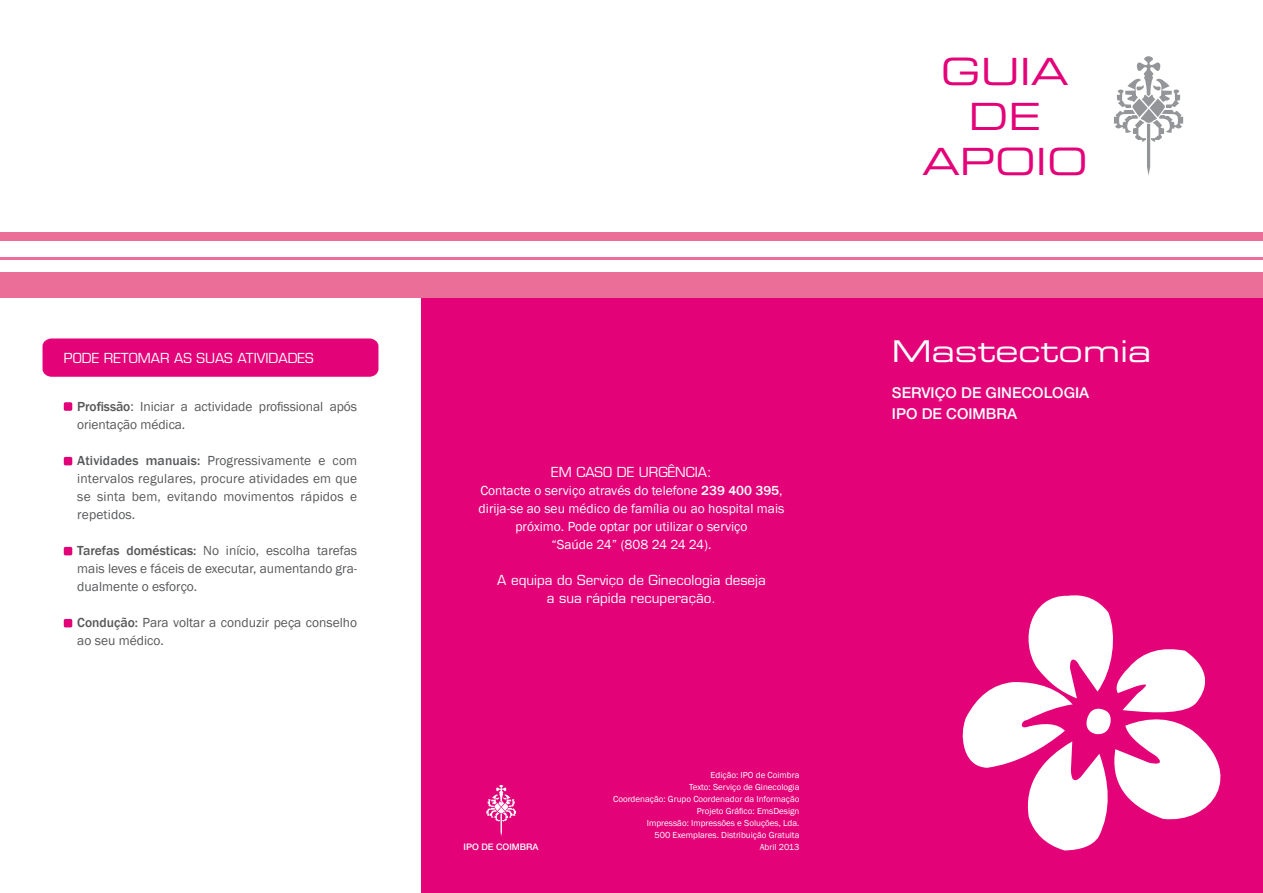
<style>
.page{position:relative;width:1263px;height:893px;background:#fff}
.page>*{position:absolute;margin:0;border:0;box-sizing:border-box;transform-origin:0 0}
.t1{font:37.5px/45px "Eurostile Extended Two";color:#e40278;text-align:center}
.t2{font:30px "Eurostile Extended Two";color:#fff}
.t3{font:500 15px "Helvetica Neue";color:#fff}
.t4{font:13.5px/18px "Franklin Gothic";color:#57585a}
.t5{font:13.5px/18px "Franklin Gothic";color:#fff;text-align:center}
.t6{font:13.5px "Eurostile";color:#fff}
.t7{font:9px "Franklin Gothic";color:#fff}
.t8{font:500 9px "Helvetica Neue";color:#fff}
.s1{font-weight:500}
</style>
<div class="page">
<div style="left:43px;top:338px;width:335px;height:39px;background:#e40278"></div>
<div style="left:421px;top:298px;width:842px;height:595px;background:#e40278"></div>
<div style="left:0;top:272px;width:1263px;height:26px;background:#eb6e99"></div>
<hr style="left:0;top:257px;width:1263px;height:2px;background:#eb6e99">
<div style="left:0;top:232px;width:1263px;height:8px;background:#eb6e99"></div>
<svg style="left:962px;top:595px;width:259px;height:255px"></svg>
<svg style="left:486px;top:785px;width:30px;height:51px"></svg>
<svg style="left:1114px;top:56px;width:69px;height:119px"></svg>
<div style="left:64px;top:402px;width:8px;height:9px;background:#e40278;border-radius:2px"></div>
<div style="left:64px;top:457px;width:8px;height:8px;background:#e40278;border-radius:2px"></div>
<div style="left:64px;top:547px;width:8px;height:8px;background:#e40278;border-radius:2px"></div>
<div style="left:64px;top:619px;width:8px;height:8px;background:#e40278;border-radius:2px"></div>
<p class="t6" style="left:64px;top:350px;width:251px">PODE RETOMAR AS SUAS ATIVIDADES</p>
<p class="t4" style="left:77px;top:398px;width:281px"><span class="s1">Profissão</span>: Iniciar a actividade profissional após orientação médica.</p>
<p class="t4" style="left:77px;top:452px;width:281px;text-align:justify"><span class="s1">Atividades manuais:</span> Progressivamente e com intervalos regulares, procure atividades em que se sinta bem, evitando movimentos rápidos e repetidos.</p>
<p class="t4" style="left:77px;top:542px;width:281px;text-align:justify"><span class="s1">Tarefas domésticas:</span> No início, escolha tarefas mais leves e fáceis de executar, aumentando gra&shy;dualmente o esforço.</p>
<p class="t4" style="left:77px;top:614px;width:281px"><span class="s1">Condução:</span> Para voltar a conduzir peça conselho ao seu médico.</p>
<p class="t6" style="left:551px;top:464px;width:162px">EM CASO DE URGÊNCIA:</p>
<p class="t5" style="left:479px;top:482px;width:307px">Contacte o serviço através do telefone <span class="s1">239 400 395</span>, dirija-se ao seu médico de família ou ao hospital mais próximo. Pode optar por utilizar o serviço</p>
<p class="t5" style="left:551px;top:536px;width:162px">“Saúde 24” (808 24 24 24).</p>
<p class="t6" style="left:497px;top:572px;width:270px">A equipa do Serviço de Ginecologia deseja</p>
<p class="t6" style="left:547px;top:590px;width:171px">a sua rápida recuperação.</p>
<p class="t7" style="left:711px;top:769px;width:90px">Edição: IPO de Coimbra</p>
<p class="t7" style="left:689px;top:781px;width:112px">Texto: Serviço de Ginecologia</p>
<p class="t7" style="left:613px;top:793px;width:188px">Coordenação: Grupo Coordenador da Informação</p>
<p class="t7" style="left:697px;top:805px;width:104px">Projeto Gráfico: EmsDesign</p>
<p class="t7" style="left:647px;top:817px;width:154px">Impressão: Impressões e Soluções, Lda.</p>
<p class="t7" style="left:655px;top:829px;width:146px">500 Exemplares. Distribuição Gratuita</p>
<p class="t8" style="left:463px;top:842px;width:77px">IPO DE COIMBRA</p>
<p class="t7" style="left:760px;top:841px;width:41px">Abril 2013</p>
<p class="t1" style="left:941px;top:48px;width:129px">GUIA</p>
<p class="t1" style="left:922px;top:93px;width:167px">DE<br>APOIO</p>
<p class="t2" style="left:892px;top:331px;width:261px">Mastectomia</p>
<p class="t3" style="left:892px;top:384px;width:199px">SERVIÇO DE GINECOLOGIA</p>
<p class="t3" style="left:892px;top:405px;width:127px">IPO DE COIMBRA</p>
</div>
